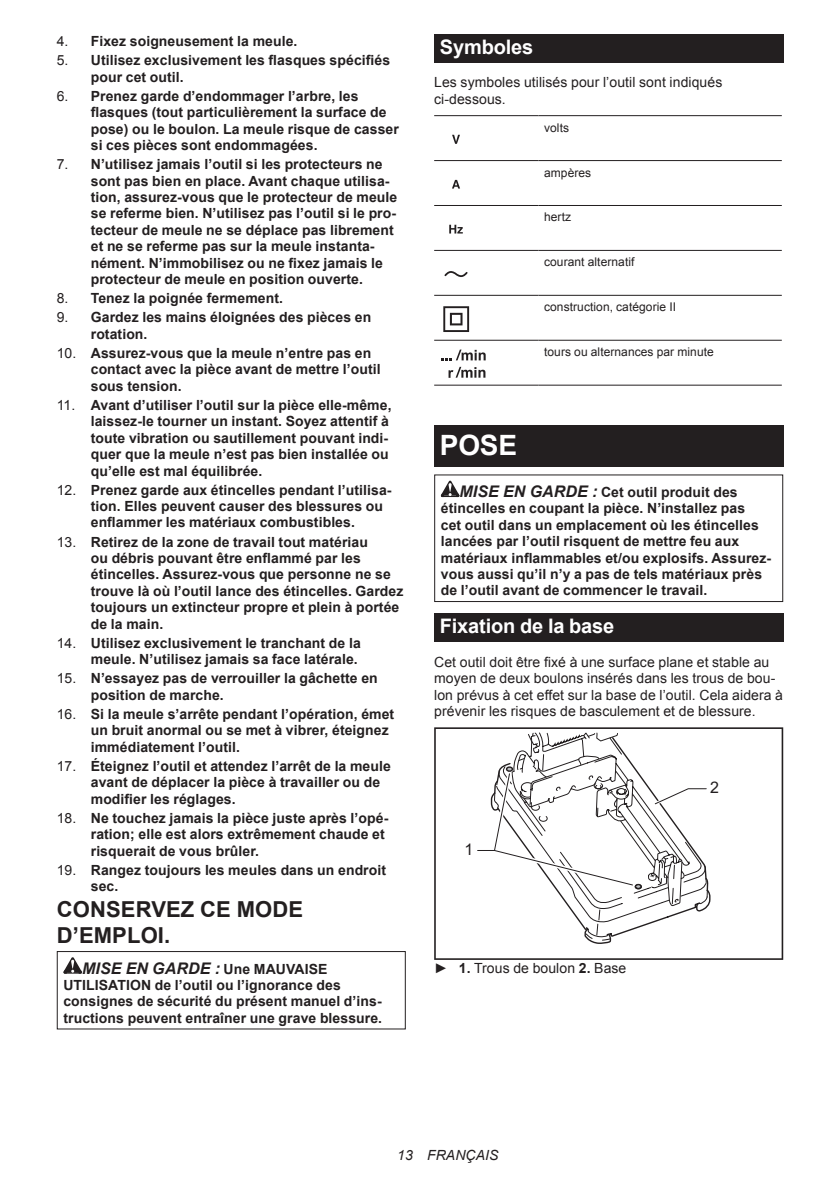
<style>
.page{position:relative;width:840px;height:1191px;background:#fff}
.page>*{position:absolute;margin:0;border:0;box-sizing:border-box;transform-origin:0 0}
.t1{font:700 28px "Arial";color:#fff}
.t2{font:700 22px/25.8px "Arial";letter-spacing:.005em;color:#231f20}
.t3{font:700 20px "Arial";letter-spacing:-.01em;color:#fff}
.t4{font:italic 700 16px "Arial";letter-spacing:.005em;color:#231f20}
.t5{font:16px "Arial";color:#231f20}
.t6{font:700 14px/16.4px "Arial";letter-spacing:.005em;color:#231f20}
.t7{font:14px/16.4px "Arial";letter-spacing:.005em;color:#231f20}
.t8{font:italic 14px "Arial";letter-spacing:.005em;color:#231f20}
.t9{font:12px "Arial";letter-spacing:.005em;color:#231f20}
.s1{font-weight:400}
.s2{font-style:normal;font-size:14px}
.s3{font-style:italic;font-size:16px}
.s4{font-weight:700}
</style>
<div class="page">
<svg style="left:63px;top:957px;width:19px;height:16px"></svg>
<div style="left:57px;top:951px;width:348px;height:78px;border:1px solid #231f20"></div>
<div style="left:434px;top:34px;width:348px;height:29px;background:#231f20"></div>
<hr style="left:434px;top:115px;width:104px;height:1px;background:#231f20">
<hr style="left:538px;top:115px;width:243px;height:1px;background:#231f20">
<hr style="left:434px;top:160px;width:104px;height:1px;background:#231f20">
<hr style="left:538px;top:160px;width:243px;height:1px;background:#231f20">
<hr style="left:434px;top:205px;width:104px;height:1px;background:#231f20">
<hr style="left:538px;top:205px;width:243px;height:1px;background:#231f20">
<hr style="left:434px;top:250px;width:104px;height:1px;background:#231f20">
<hr style="left:538px;top:250px;width:243px;height:1px;background:#231f20">
<hr style="left:434px;top:295px;width:104px;height:1px;background:#231f20">
<hr style="left:538px;top:295px;width:243px;height:1px;background:#231f20">
<hr style="left:434px;top:340px;width:104px;height:1px;background:#231f20">
<hr style="left:538px;top:340px;width:243px;height:1px;background:#231f20">
<hr style="left:434px;top:385px;width:104px;height:1px;background:#231f20">
<hr style="left:538px;top:385px;width:243px;height:1px;background:#231f20">
<svg style="left:452px;top:135px;width:7px;height:9px"></svg>
<svg style="left:452px;top:180px;width:8px;height:8px"></svg>
<svg style="left:449px;top:225px;width:13px;height:8px"></svg>
<svg style="left:444px;top:271px;width:24px;height:6px"></svg>
<svg style="left:443px;top:306px;width:26px;height:26px"></svg>
<svg style="left:441px;top:349px;width:44px;height:11px"></svg>
<svg style="left:448px;top:367px;width:37px;height:11px"></svg>
<div style="left:434px;top:425px;width:348px;height:41px;background:#231f20"></div>
<svg style="left:440px;top:480px;width:19px;height:17px"></svg>
<div style="left:434px;top:474px;width:348px;height:128px;border:1px solid #231f20"></div>
<div style="left:434px;top:613px;width:348px;height:29px;background:#231f20"></div>
<svg style="left:434px;top:727px;width:348px;height:233px"></svg>
<svg style="left:473px;top:732px;width:237px;height:212px"></svg>
<p class="t6" style="left:57px;top:33px;width:242px"><span class="s1">4.</span> Fixez soigneusement la meule.</p>
<p class="t6" style="left:91px;top:53px;width:301px;text-indent:-34px"><span class="s1">5.</span> Utilisez exclusivement les flasques spécifiés pour cet outil.</p>
<p class="t6" style="left:91px;top:88px;width:309px;text-indent:-34px"><span class="s1">6.</span> Prenez garde d’endommager l’arbre, les flasques (tout particulièrement la surface de pose) ou le boulon. La meule risque de casser si ces pièces sont endommagées.</p>
<p class="t6" style="left:91px;top:156px;width:308px;text-indent:-34px"><span class="s1">7.</span> N’utilisez jamais l’outil si les protecteurs ne sont pas bien en place. Avant chaque utilisa&shy;tion, assurez-vous que le protecteur de meule se referme bien. N’utilisez pas l’outil si le pro&shy;tecteur de meule ne se déplace pas librement et ne se referme pas sur la meule instanta&shy;nément. N’immobilisez ou ne fixez jamais le protecteur de meule en position ouverte.</p>
<p class="t6" style="left:57px;top:290px;width:228px"><span class="s1">8.</span> Tenez la poignée fermement.</p>
<p class="t6" style="left:91px;top:310px;width:282px;text-indent:-34px"><span class="s1">9.</span> Gardez les mains éloignées des pièces en rotation.</p>
<p class="t6" style="left:91px;top:345px;width:291px;text-indent:-34px"><span class="s1">10.</span> Assurez-vous que la meule n’entre pas en contact avec la pièce avant de mettre l’outil sous tension.</p>
<p class="t6" style="left:91px;top:397px;width:302px;text-indent:-34px"><span class="s1">11.</span> Avant d’utiliser l’outil sur la pièce elle-même, laissez-le tourner un instant. Soyez attentif à toute vibration ou sautillement pouvant indi&shy;quer que la meule n’est pas bien installée ou qu’elle est mal équilibrée.</p>
<p class="t6" style="left:91px;top:482px;width:302px;text-indent:-34px"><span class="s1">12.</span> Prenez garde aux étincelles pendant l’utilisa&shy;tion. Elles peuvent causer des blessures ou enflammer les matériaux combustibles.</p>
<p class="t6" style="left:91px;top:534px;width:314px;text-indent:-34px"><span class="s1">13.</span> Retirez de la zone de travail tout matériau<br>ou débris pouvant être enflammé par les étincelles. Assurez-vous que personne ne se trouve là où l’outil lance des étincelles. Gardez toujours un extincteur propre et plein à portée de la main.</p>
<p class="t6" style="left:57px;top:635px;width:305px;text-align:right"><span class="s1">14.</span> Utilisez exclusivement le tranchant de la meule. N’utilisez jamais sa face latérale.</p>
<p class="t6" style="left:91px;top:671px;width:288px;text-indent:-34px"><span class="s1">15.</span> N’essayez pas de verrouiller la gâchette en position de marche.</p>
<p class="t6" style="left:91px;top:706px;width:305px;text-indent:-34px"><span class="s1">16.</span> Si la meule s’arrête pendant l’opération, émet un bruit anormal ou se met à vibrer, éteignez immédiatement l’outil.</p>
<p class="t6" style="left:91px;top:758px;width:301px;text-indent:-34px"><span class="s1">17.</span> Éteignez l’outil et attendez l’arrêt de la meule avant de déplacer la pièce à travailler ou de modifier les réglages.</p>
<p class="t6" style="left:91px;top:810px;width:299px;text-indent:-34px"><span class="s1">18.</span> Ne touchez jamais la pièce juste après l’opé&shy;ration; elle est alors extrêmement chaude et risquerait de vous brûler.</p>
<p class="t6" style="left:91px;top:862px;width:297px;text-indent:-34px"><span class="s1">19.</span> Rangez toujours les meules dans un endroit sec.</p>
<h2 class="t2" style="left:57px;top:897px;width:248px">CONSERVEZ CE MODE<br>D’EMPLOI.</h2>
<p class="t4" style="left:82px;top:957px;width:247px">MISE EN GARDE : <span class="s2">Une MAUVAISE</span></p>
<p class="t6" style="left:63px;top:977px;width:320px">UTILISATION de l’outil ou l’ignorance des consignes de sécurité du présent manuel d’ins&shy;tructions peuvent entraîner une grave blessure.</p>
<h3 class="t3" style="left:439px;top:34px;width:95px">Symboles</h3>
<p class="t7" style="left:434px;top:74px;width:289px">Les symboles utilisés pour l’outil sont indiqués ci-dessous.</p>
<p class="t9" style="left:544px;top:120px;width:26px">volts</p>
<p class="t9" style="left:544px;top:164px;width:49px">ampères</p>
<p class="t9" style="left:544px;top:209px;width:28px">hertz</p>
<p class="t9" style="left:544px;top:254px;width:92px">courant alternatif</p>
<p class="t9" style="left:544px;top:299px;width:133px">construction, catégorie II</p>
<p class="t9" style="left:544px;top:344px;width:171px">tours ou alternances par minute</p>
<h1 class="t1" style="left:439px;top:426px;width:79px">POSE</h1>
<p class="t6" style="left:440px;top:484px;width:331px;text-indent:19px"><span class="s3">MISE EN GARDE :</span> Cet outil produit des étincelles en coupant la pièce. N’installez pas<br>cet outil dans un emplacement où les étincelles lancées par l’outil risquent de mettre feu aux matériaux inflammables et/ou explosifs. Assurez&shy;vous aussi qu’il n’y a pas de tels matériaux près de l’outil avant de commencer le travail.</p>
<h3 class="t3" style="left:439px;top:613px;width:176px">Fixation de la base</h3>
<p class="t7" style="left:434px;top:654px;width:350px">Cet outil doit être fixé à une surface plane et stable au moyen de deux boulons insérés dans les trous de bou&shy;lon prévus à cet effet sur la base de l’outil. Cela aidera à prévenir les risques de basculement et de blessure.</p>
<p class="t5" style="left:464px;top:839px;width:10px">1</p>
<p class="t7" style="left:434px;top:960px;width:194px">► <span class="s4">1.</span> Trous de boulon <span class="s4">2.</span> Base</p>
<p class="t5" style="left:709px;top:777px;width:10px">2</p>
<p class="t8" style="left:397px;top:1146px;width:103px">13 FRANÇAIS</p>
</div>
